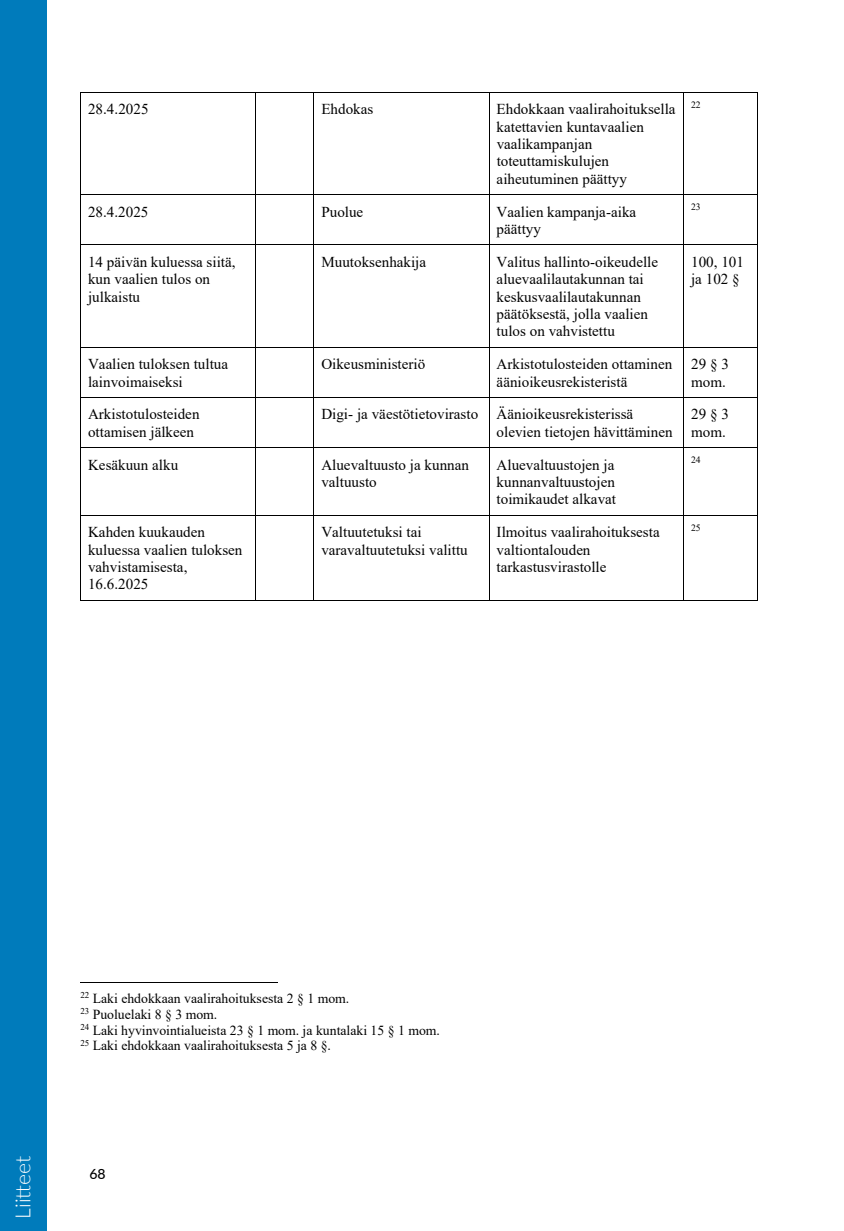
<style>
.page{position:relative;width:844px;height:1231px;background:#fff}
.page>*{position:absolute;margin:0;border:0;box-sizing:border-box;transform-origin:0 0}
.t1{font:300 21px "Lato";color:#fff}
.t2{font:15.05px/17.3px "Times New Roman";color:#000}
.t3{font:500 14px "Lato";color:#000}
.t4{font:13.83px/15.8px "Times New Roman";color:#000}
.t5{font:9.62px "Times New Roman";letter-spacing:.005em;color:#000}
</style>
<div class="page">
<hr style="left:81px;top:92px;width:174px;height:1px;background:#000">
<hr style="left:256px;top:92px;width:57px;height:1px;background:#000">
<hr style="left:314px;top:92px;width:175px;height:1px;background:#000">
<hr style="left:489px;top:92px;width:194px;height:1px;background:#000">
<hr style="left:684px;top:92px;width:73px;height:1px;background:#000">
<hr style="left:80px;top:100px;width:1px;height:94px;background:#000">
<hr style="left:255px;top:100px;width:1px;height:94px;background:#000">
<hr style="left:313px;top:100px;width:1px;height:94px;background:#000">
<hr style="left:489px;top:100px;width:1px;height:94px;background:#000">
<hr style="left:683px;top:100px;width:1px;height:94px;background:#000">
<hr style="left:757px;top:100px;width:1px;height:94px;background:#000">
<hr style="left:81px;top:194px;width:174px;height:1px;background:#000">
<hr style="left:256px;top:194px;width:57px;height:1px;background:#000">
<hr style="left:314px;top:194px;width:175px;height:1px;background:#000">
<hr style="left:489px;top:194px;width:194px;height:1px;background:#000">
<hr style="left:684px;top:194px;width:73px;height:1px;background:#000">
<hr style="left:80px;top:202px;width:1px;height:42px;background:#000">
<hr style="left:255px;top:202px;width:1px;height:42px;background:#000">
<hr style="left:313px;top:202px;width:1px;height:42px;background:#000">
<hr style="left:489px;top:202px;width:1px;height:42px;background:#000">
<hr style="left:683px;top:202px;width:1px;height:42px;background:#000">
<hr style="left:757px;top:202px;width:1px;height:42px;background:#000">
<hr style="left:81px;top:244px;width:174px;height:1px;background:#000">
<hr style="left:256px;top:244px;width:57px;height:1px;background:#000">
<hr style="left:314px;top:244px;width:175px;height:1px;background:#000">
<hr style="left:489px;top:244px;width:194px;height:1px;background:#000">
<hr style="left:684px;top:244px;width:73px;height:1px;background:#000">
<hr style="left:80px;top:253px;width:1px;height:94px;background:#000">
<hr style="left:255px;top:253px;width:1px;height:94px;background:#000">
<hr style="left:313px;top:253px;width:1px;height:94px;background:#000">
<hr style="left:489px;top:253px;width:1px;height:94px;background:#000">
<hr style="left:683px;top:253px;width:1px;height:94px;background:#000">
<hr style="left:757px;top:253px;width:1px;height:94px;background:#000">
<hr style="left:81px;top:347px;width:174px;height:1px;background:#000">
<hr style="left:256px;top:347px;width:57px;height:1px;background:#000">
<hr style="left:314px;top:347px;width:175px;height:1px;background:#000">
<hr style="left:489px;top:347px;width:194px;height:1px;background:#000">
<hr style="left:684px;top:347px;width:73px;height:1px;background:#000">
<hr style="left:80px;top:355px;width:1px;height:42px;background:#000">
<hr style="left:255px;top:355px;width:1px;height:42px;background:#000">
<hr style="left:313px;top:355px;width:1px;height:42px;background:#000">
<hr style="left:489px;top:355px;width:1px;height:42px;background:#000">
<hr style="left:683px;top:355px;width:1px;height:42px;background:#000">
<hr style="left:757px;top:355px;width:1px;height:42px;background:#000">
<hr style="left:81px;top:397px;width:174px;height:1px;background:#000">
<hr style="left:256px;top:397px;width:57px;height:1px;background:#000">
<hr style="left:314px;top:397px;width:175px;height:1px;background:#000">
<hr style="left:489px;top:397px;width:194px;height:1px;background:#000">
<hr style="left:684px;top:397px;width:73px;height:1px;background:#000">
<hr style="left:80px;top:405px;width:1px;height:42px;background:#000">
<hr style="left:255px;top:405px;width:1px;height:42px;background:#000">
<hr style="left:313px;top:405px;width:1px;height:42px;background:#000">
<hr style="left:489px;top:405px;width:1px;height:42px;background:#000">
<hr style="left:683px;top:405px;width:1px;height:42px;background:#000">
<hr style="left:757px;top:405px;width:1px;height:42px;background:#000">
<hr style="left:81px;top:447px;width:174px;height:1px;background:#000">
<hr style="left:256px;top:447px;width:57px;height:1px;background:#000">
<hr style="left:314px;top:447px;width:175px;height:1px;background:#000">
<hr style="left:489px;top:447px;width:194px;height:1px;background:#000">
<hr style="left:684px;top:447px;width:73px;height:1px;background:#000">
<hr style="left:80px;top:455px;width:1px;height:60px;background:#000">
<hr style="left:255px;top:455px;width:1px;height:60px;background:#000">
<hr style="left:313px;top:455px;width:1px;height:60px;background:#000">
<hr style="left:489px;top:455px;width:1px;height:60px;background:#000">
<hr style="left:683px;top:455px;width:1px;height:60px;background:#000">
<hr style="left:757px;top:455px;width:1px;height:60px;background:#000">
<hr style="left:81px;top:515px;width:174px;height:1px;background:#000">
<hr style="left:256px;top:515px;width:57px;height:1px;background:#000">
<hr style="left:314px;top:515px;width:175px;height:1px;background:#000">
<hr style="left:489px;top:515px;width:194px;height:1px;background:#000">
<hr style="left:684px;top:515px;width:73px;height:1px;background:#000">
<hr style="left:80px;top:523px;width:1px;height:77px;background:#000">
<hr style="left:81px;top:600px;width:174px;height:1px;background:#000">
<hr style="left:255px;top:523px;width:1px;height:77px;background:#000">
<hr style="left:256px;top:600px;width:57px;height:1px;background:#000">
<hr style="left:313px;top:523px;width:1px;height:77px;background:#000">
<hr style="left:314px;top:600px;width:175px;height:1px;background:#000">
<hr style="left:489px;top:523px;width:1px;height:77px;background:#000">
<hr style="left:489px;top:600px;width:194px;height:1px;background:#000">
<hr style="left:683px;top:523px;width:1px;height:77px;background:#000">
<hr style="left:684px;top:600px;width:73px;height:1px;background:#000">
<hr style="left:757px;top:523px;width:1px;height:77px;background:#000">
<hr style="left:80px;top:982px;width:198px;height:1px;background:#000">
<div style="left:0;top:0;width:47px;height:1230px;background:#007bbb"></div>
<p class="t2" style="left:88px;top:100px;width:62px">28.4.2025</p>
<p class="t2" style="left:321px;top:100px;width:53px">Ehdokas</p>
<p class="t2" style="left:496px;top:100px;width:180px">Ehdokkaan vaalirahoituksella katettavien kuntavaalien vaalikampanjan toteuttamiskulujen aiheutuminen päättyy</p>
<p class="t5" style="left:691px;top:98px;width:11px">22</p>
<p class="t2" style="left:88px;top:202px;width:62px">28.4.2025</p>
<p class="t2" style="left:321px;top:202px;width:43px">Puolue</p>
<p class="t2" style="left:496px;top:202px;width:141px">Vaalien kampanja-aika päättyy</p>
<p class="t5" style="left:691px;top:200px;width:11px">23</p>
<p class="t2" style="left:88px;top:252px;width:149px">14 päivän kuluessa siitä, kun vaalien tulos on julkaistu</p>
<p class="t2" style="left:321px;top:252px;width:106px">Muutoksenhakija</p>
<p class="t2" style="left:496px;top:252px;width:163px">Valitus hallinto-oikeudelle aluevaalilautakunnan tai keskusvaalilautakunnan päätöksestä, jolla vaalien tulos on vahvistettu</p>
<p class="t2" style="left:691px;top:252px;width:54px">100, 101 ja 102 §</p>
<p class="t2" style="left:88px;top:355px;width:141px">Vaalien tuloksen tultua lainvoimaiseksi</p>
<p class="t2" style="left:321px;top:355px;width:105px">Oikeusministeriö</p>
<p class="t2" style="left:496px;top:355px;width:177px">Arkistotulosteiden ottaminen äänioikeusrekisteristä</p>
<p class="t2" style="left:691px;top:355px;width:39px">29§3 mom.</p>
<p class="t2" style="left:88px;top:405px;width:113px">Arkistotulosteiden ottamisen jälkeen</p>
<p class="t2" style="left:496px;top:405px;width:177px;text-indent:-175px">Digi- ja väestötietovirasto Äänioikeusrekisterissä olevien tietojen hävittäminen</p>
<p class="t2" style="left:691px;top:405px;width:39px">29 § 3 mom.</p>
<p class="t2" style="left:88px;top:455px;width:92px">Kesäkuun alku</p>
<p class="t2" style="left:321px;top:455px;width:149px">Aluevaltuusto ja kunnan valtuusto</p>
<p class="t2" style="left:496px;top:455px;width:121px;text-align:justify">Aluevaltuustojen ja kunnanvaltuustojen toimikaudet alkavat</p>
<p class="t5" style="left:691px;top:453px;width:11px">24</p>
<p class="t2" style="left:88px;top:523px;width:156px">Kahden kuukauden kuluessa vaalien tuloksen vahvistamisesta,<br>16.6.2025</p>
<p class="t2" style="left:321px;top:523px;width:148px">Valtuutetuksi tai varavaltuutetuksi valittu</p>
<p class="t2" style="left:496px;top:523px;width:164px">Ilmoitus vaalirahoituksesta valtiontalouden tarkastusvirastolle</p>
<p class="t5" style="left:691px;top:521px;width:11px">25</p>
<h1 class="t1" style="left:8px;top:1218px;width:64px;rotate:-90deg">Liitteet</h1>
<p class="t4" style="left:80px;top:990px;width:361px"><sup>22</sup> Laki ehdokkaan vaalirahoituksesta 2 § 1 mom.<br><sup>23</sup> Puoluelaki 8 § 3 mom.<br><sup>24</sup> Laki hyvinvointialueista 23 § 1 mom. ja kuntalaki 15 § 1 mom.<br><sup>25</sup> Laki ehdokkaan vaalirahoituksesta 5 ja 8 §.</p>
<p class="t3" style="left:89px;top:1163px;width:18px">68</p>
</div>
